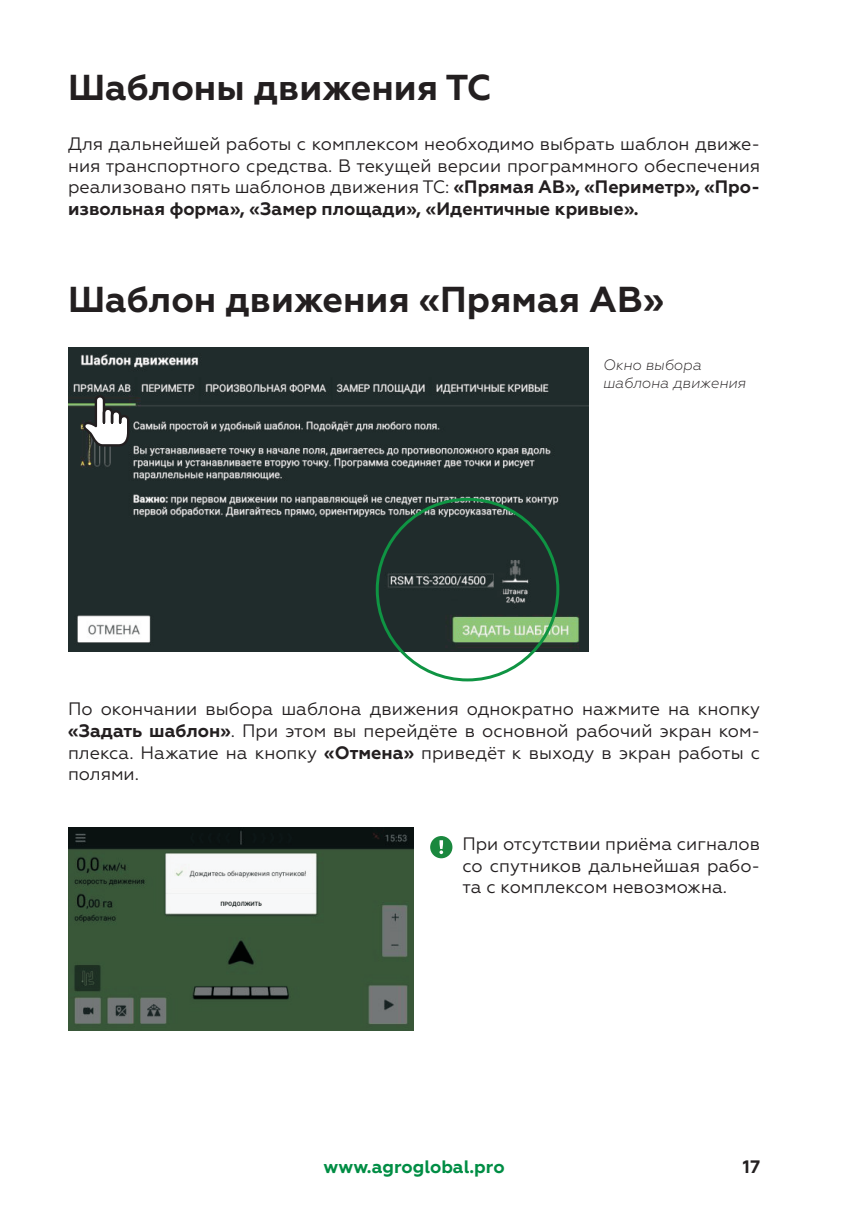
<style>
.page{position:relative;width:851px;height:1214px;background:#fff}
.page>*{position:absolute;margin:0;border:0;box-sizing:border-box;transform-origin:0 0}
.t1{font:700 36px "Geometria";color:#231f20}
.t2{font:18px/21.6px "Geometria";color:#231f20;text-align:justify}
.t3{font:700 18px "Geometria";color:#008d44}
.t4{font:700 18px "Geometria";color:#231f20}
.t5{font:italic 300 15px/18px "Geometria";color:#231f20}
.s1{font-weight:700}
</style>
<div class="page">
<img style="left:68px;top:347px;width:520px;height:304px">
<svg style="left:83px;top:394px;width:48px;height:53px"></svg>
<img style="left:68px;top:827px;width:345px;height:202px">
<div style="left:430px;top:836px;width:22px;height:22px;background:#1a883e;border-radius:50%"></div>
<svg style="left:439px;top:840px;width:4px;height:14px"></svg>
<h1 class="t1" style="left:68px;top:66px;width:424px">Шаблоны движения ТС</h1>
<p class="t2" style="left:68px;top:133px;width:693px">Для дальнейшей работы с комплексом необходимо выбрать шаблон движе&shy;ния транспортного средства. В текущей версии программного обеспечения реализовано пять шаблонов движения ТС: <span class="s1">«Прямая АВ», «Периметр», «Про&shy;извольная форма», «Замер площади», «Идентичные кривые».</span></p>
<h1 class="t1" style="left:68px;top:278px;width:597px">Шаблон движения «Прямая АВ»</h1>
<p class="t5" style="left:602px;top:356px;width:144px">Окно выбора шаблона движения</p>
<p class="t2" style="left:68px;top:698px;width:693px">По окончании выбора шаблона движения однократно нажмите на кнопку <span class="s1">«Задать шаблон»</span>. При этом вы перейдёте в основной рабочий экран ком&shy;плекса. Нажатие на кнопку <span class="s1">«Отмена»</span> приведёт к выходу в экран работы с полями.</p>
<p class="t2" style="left:462px;top:832px;width:299px">При отсутствии приёма сигналов со спутников дальнейшая рабо&shy;та с комплексом невозможна.</p>
<p class="t3" style="left:323px;top:1155px;width:183px">www.agroglobal.pro</p>
<p class="t4" style="left:742px;top:1156px;width:19px">17</p>
</div>
